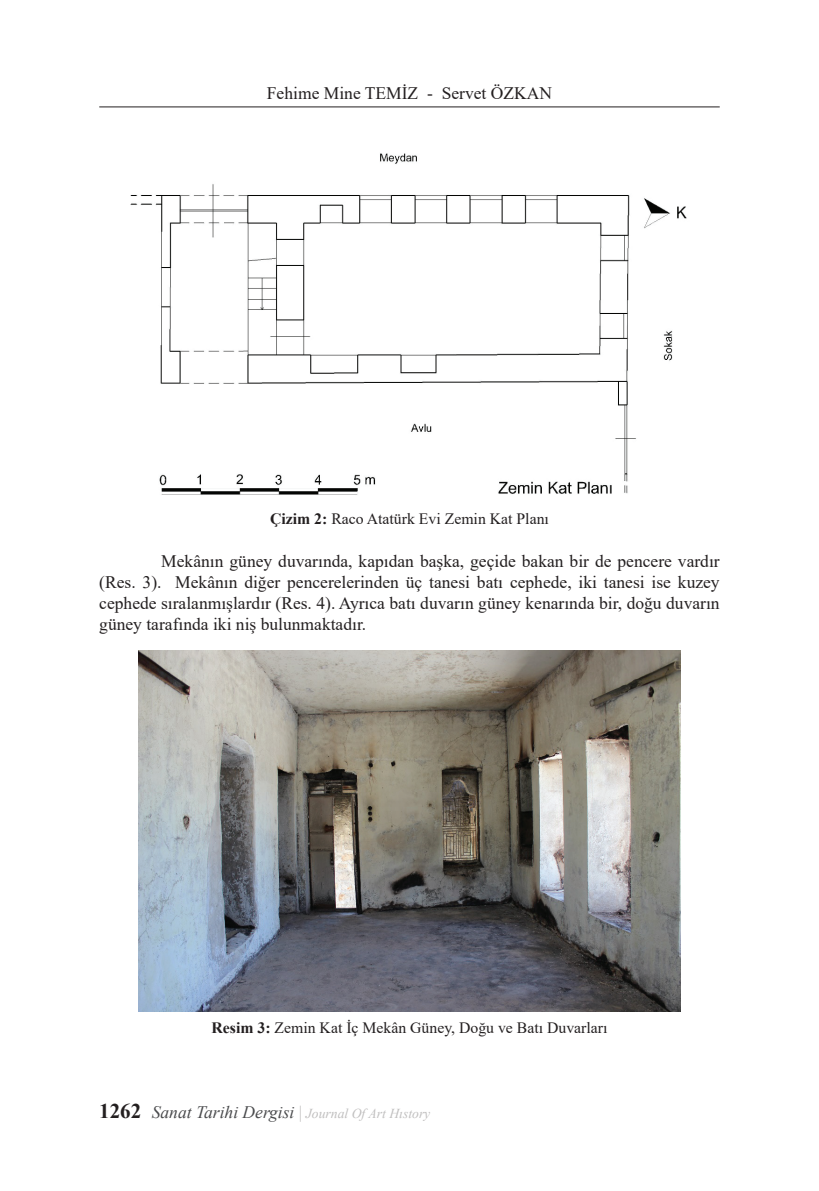
<style>
.page{position:relative;width:819px;height:1191px;background:#fff}
.page>*{position:absolute;margin:0;border:0;box-sizing:border-box;transform-origin:0 0}
.t1{font:17.5px/21px "Times New Roman";color:#231f20;text-align:justify}
.t2{font:15.75px "Times New Roman";color:#231f20}
.t3{font:italic 13.65px "Times New Roman";color:#c0bfbf}
.s1{font-weight:700}
.s2{font-weight:700;font-style:normal;font-size:21px;color:#231f20}
.s3{font-size:17.5px;color:#494a4c}
.s4{font-style:normal;font-size:17.5px}
</style>
<div class="page">
<hr style="left:99px;top:107px;width:620px;height:1px;background:#231f20">
<img style="left:130px;top:153px;width:557px;height:342px">
<img style="left:138px;top:650px;width:542px;height:362px">
<p class="t1" style="left:267px;top:82px;width:286px">Fehime Mine TEMİZ - Servet ÖZKAN</p>
<p class="t2" style="left:270px;top:508px;width:280px"><span class="s1">Çizim 2:</span> Raco Atatürk Evi Zemin Kat Planı</p>
<p class="t1" style="left:99px;top:550px;width:622px;text-indent:62px">Mekânın güney duvarında, kapıdan başka, geçide bakan bir de pencere vardır (Res. 3). Mekânın diğer pencerelerinden üç tanesi batı cephede, iki tanesi ise kuzey cephede sıralanmışlardır (Res. 4). Ayrıca batı duvarın güney kenarında bir, doğu duvarın güney tarafında iki niş bulunmaktadır.</p>
<p class="t2" style="left:211px;top:1016px;width:397px"><span class="s1">Resim 3:</span> Zemin Kat İç Mekân Güney, Doğu ve Batı Duvarları</p>
<p class="t3" style="left:99px;top:1104px;width:332px"><span class="s2">1262</span> <span class="s3">Sanat Tarihi Dergisi</span> <span class="s4">|</span> Journal Of Art Hıstory</p>
</div>
